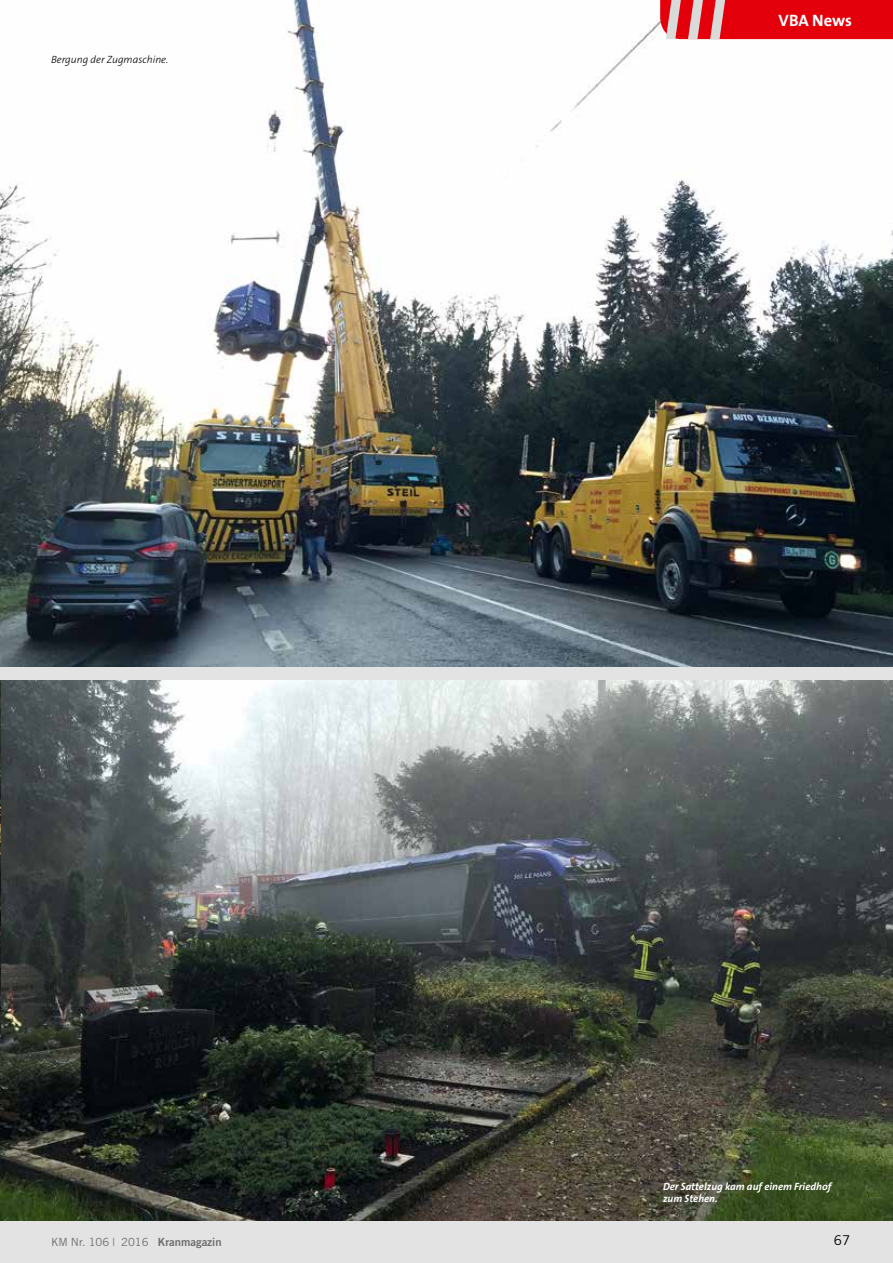
<style>
.page{position:relative;width:893px;height:1263px;background:#e3e3e3}
.page>*{position:absolute;margin:0;border:0;box-sizing:border-box;transform-origin:0 0}
.t1{font:700 16.5px "The Sans B7";letter-spacing:-.005em;color:#fff}
.t2{font:13.5px "Trade Gothic";color:#000}
.t3{font:11.25px "Trade Gothic";color:#6e6e6e}
.t4{font:italic 700 10.5px/12.3px "The Sans B7";color:#fff}
.t5{font:italic 300 10.5px "The Sans B3";color:#000}
.s1{font-family:"Trade Gothic Bold Two"}
</style>
<div class="page">
<img style="left:0;top:0;width:893px;height:666px">
<img style="left:0;top:681px;width:893px;height:539px">
<svg style="left:660px;top:0;width:233px;height:39px"></svg>
<img style="left:0;top:681px;width:1px;height:355px">
<p class="t5" style="left:51px;top:54px;width:119px">Bergung der Zugmaschine.</p>
<h1 class="t1" style="left:779px;top:11px;width:75px">VBA News</h1>
<p class="t4" style="left:663px;top:1181px;width:170px">Der Sattelzug kam auf einem Friedhof zum Stehen.</p>
<p class="t3" style="left:51px;top:1235px;width:172px">KM Nr. 106 | 2016 <span class="s1">Kranmagazin</span></p>
<p class="t2" style="left:834px;top:1232px;width:18px">67</p>
</div>
